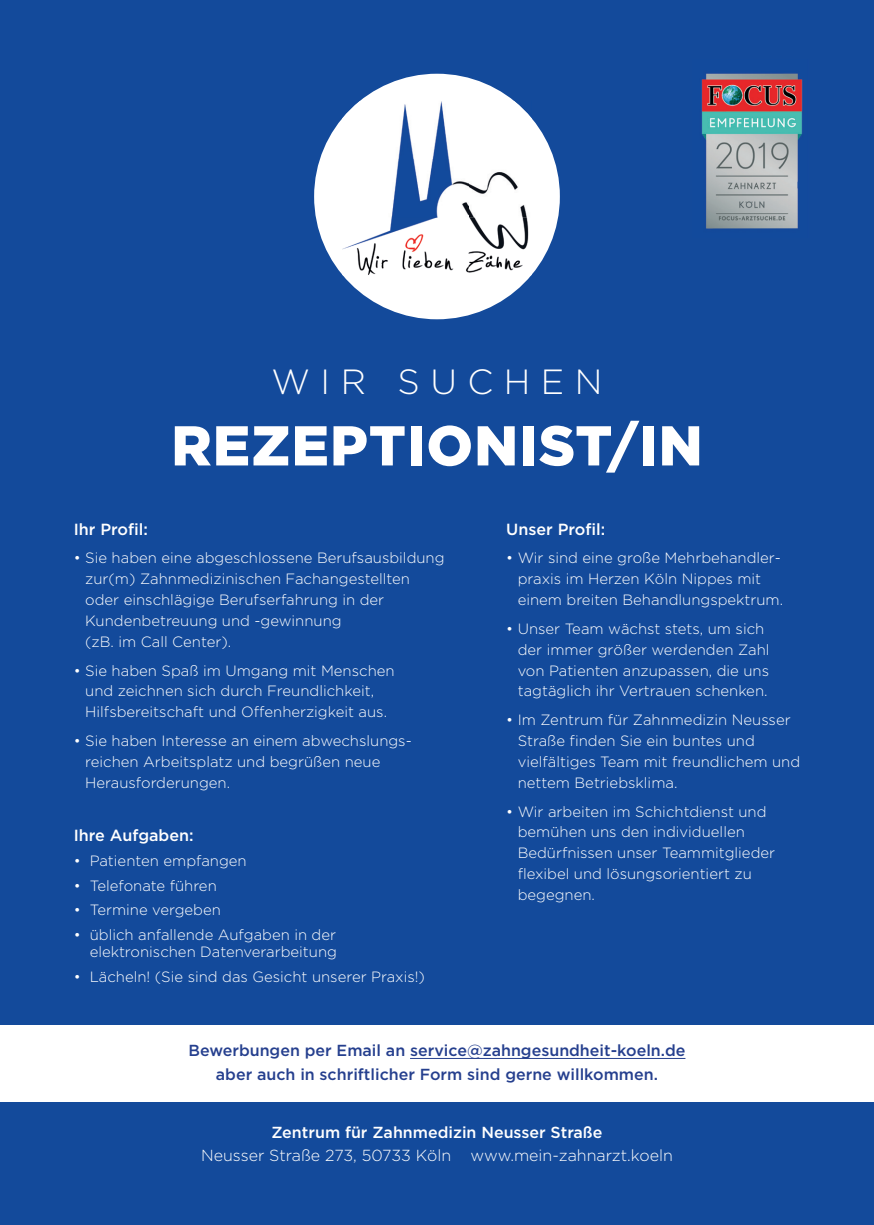
<style>
.page{position:relative;width:874px;height:1225px;background:#fff}
.page>*{position:absolute;margin:0;border:0;box-sizing:border-box;transform-origin:0 0}
.t1{font:900 56px "Gotham";letter-spacing:.02em;color:#fff}
.t2{font:300 35px "Gotham";letter-spacing:.3em;color:#fff}
.t3{font:500 16.2px "Gotham";color:#fff}
.t4{font:500 16px/23.2px "Gotham";color:#253f8e;text-align:center}
.t5{font:300 16px "Gotham";color:#fff}
.t6{font:500 16px "Gotham";color:#fff}
.t7{font:300 14.8px/20.8px "Gotham";color:#fff}
</style>
<div class="page">
<div style="left:0;top:0;width:873px;height:1225px;background:#134a9b"></div>
<div style="left:314px;top:74px;width:245px;height:245px;background:#fff;border-radius:50%"></div>
<img style="left:342px;top:101px;width:189px;height:175px">
<img style="left:701px;top:73px;width:102px;height:156px">
<div style="left:0;top:1024px;width:873px;height:77px;background:#fff"></div>
<hr style="left:410px;top:1058px;width:275px;height:1px;background:#253f8e">
<h2 class="t2" style="left:271px;top:362px;width:332px">WIR SUCHEN</h2>
<h1 class="t1" style="left:171px;top:413px;width:532px">REZEPTIONIST/IN</h1>
<p class="t3" style="left:74px;top:518px;width:76px">Ihr Profil:</p>
<p class="t7" style="left:85px;top:547px;width:360px;text-indent:-11px">• Sie haben eine abgeschlossene Berufsausbildung zur(m) Zahnmedizinischen Fachangestellten oder einschlägige Berufserfahrung in der Kundenbetreuung und -gewinnung<br>(zB. im Call Center).</p>
<p class="t7" style="left:85px;top:660px;width:311px;text-indent:-11px">• Sie haben Spaß im Umgang mit Menschen und zeichnen sich durch Freundlichkeit,<br>Hilfsbereitschaft und Offenherzigkeit aus.</p>
<p class="t7" style="left:85px;top:730px;width:328px;text-indent:-11px">• Sie haben Interesse an einem abwechslungs&shy;reichen Arbeitsplatz und begrüßen neue<br>Herausforderungen.</p>
<p class="t3" style="left:74px;top:824px;width:121px">Ihre Aufgaben:</p>
<p class="t7" style="left:74px;top:850px;width:174px">• Patienten empfangen</p>
<p class="t7" style="left:74px;top:875px;width:144px">• Telefonate führen</p>
<p class="t7" style="left:74px;top:899px;width:148px">• Termine vergeben</p>
<p class="t7" style="left:74px;top:926px;width:264px;line-height:16.8px;text-align:right">• üblich anfallende Aufgaben in der elektronischen Datenverarbeitung</p>
<p class="t7" style="left:74px;top:966px;width:352px">• Lächeln! (Sie sind das Gesicht unserer Praxis!)</p>
<p class="t3" style="left:506px;top:518px;width:100px">Unser Profil:</p>
<p class="t7" style="left:517px;top:547px;width:267px;text-indent:-11px">• Wir sind eine große Mehrbehandler&shy;praxis im Herzen Köln Nippes mit einem breiten Behandlungspektrum.</p>
<p class="t7" style="left:517px;top:618px;width:253px;text-indent:-11px">• Unser Team wächst stets, um sich der immer größer werdenden Zahl von Patienten anzupassen, die uns tagtäglich ihr Vertrauen schenken.</p>
<p class="t7" style="left:517px;top:709px;width:284px;text-indent:-11px">• Im Zentrum für Zahnmedizin Neusser Straße finden Sie ein buntes und vielfältiges Team mit freundlichem und nettem Betriebsklima.</p>
<p class="t7" style="left:517px;top:801px;width:259px;text-indent:-11px">• Wir arbeiten im Schichtdienst und bemühen uns den individuellen<br>Bedürfnissen unser Teammitglieder flexibel und lösungsorientiert zu begegnen.</p>
<p class="t4" style="left:188px;top:1038px;width:498px">Bewerbungen per Email an service@zahngesundheit-koeln.de aber auch in schriftlicher Form sind gerne willkommen.</p>
<p class="t6" style="left:271px;top:1121px;width:332px">Zentrum für Zahnmedizin Neusser Straße</p>
<p class="t5" style="left:201px;top:1146px;width:473px">Neusser Straße 273, 50733 Köln www.mein-zahnarzt.koeln</p>
</div>
